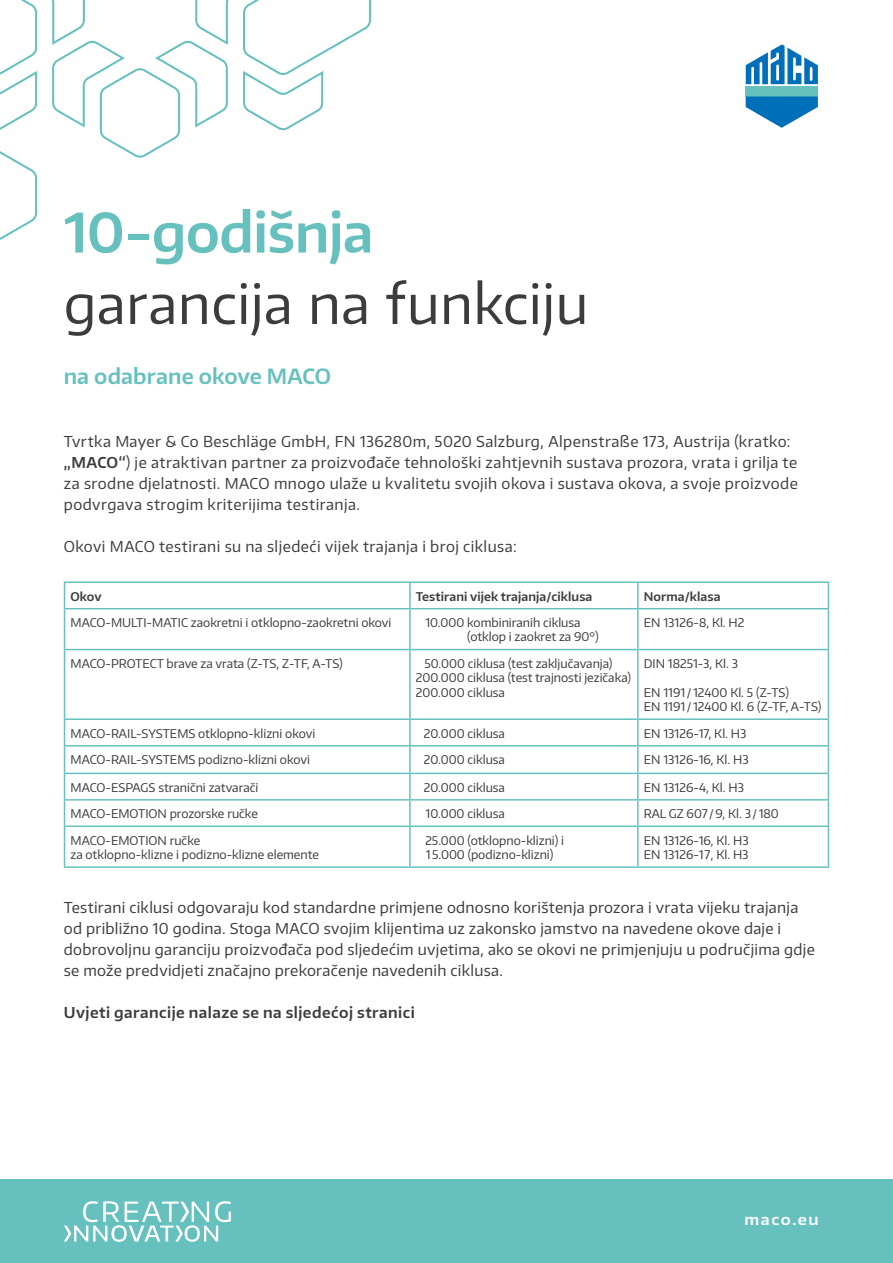
<style>
.page{position:relative;width:893px;height:1263px;background:#fff}
.page>*{position:absolute;margin:0;border:0;box-sizing:border-box;transform-origin:0 0}
.t1{font:54px "Encode Sans Normal";letter-spacing:.01em;color:#3c3c3b}
.t2{font:600 54px "Encode Sans Normal";letter-spacing:-.01em;color:#66c1be}
.t3{font:600 21px "Encode Sans Normal";letter-spacing:.005em;color:#66c1be}
.t4{font:15px/21px "Encode Sans Normal";letter-spacing:.025em;color:#3c3c3b}
.t5{font:600 15px "Encode Sans Normal";letter-spacing:.03em;color:#3c3c3b}
.t6{font:600 15px "Encode Sans Wide";letter-spacing:.105em;color:#fff}
.t7{font:12px/14.4px "Encode Sans Normal";color:#3c3c3b}
.t8{font:600 12px "Encode Sans Normal";letter-spacing:.01em;color:#3c3c3b}
.s1{font-weight:600}
</style>
<div class="page">
<svg style="left:745px;top:44px;width:73px;height:84px"></svg>
<div style="left:0;top:1179px;width:893px;height:84px;background:#66c1be"></div>
<svg style="left:64px;top:1201px;width:167px;height:41px"></svg>
<svg style="left:0;top:0;width:371px;height:240px"></svg>
<hr style="left:64px;top:581px;width:346px;height:2px;background:#66c1be">
<svg style="left:64px;top:583px;width:1px;height:25px"></svg>
<hr style="left:410px;top:581px;width:228px;height:2px;background:#66c1be">
<hr style="left:409px;top:583px;width:2px;height:25px;background:#66c1be">
<hr style="left:638px;top:581px;width:191px;height:2px;background:#66c1be">
<hr style="left:637px;top:583px;width:2px;height:25px;background:#66c1be">
<svg style="left:828px;top:583px;width:1px;height:25px"></svg>
<hr style="left:64px;top:608px;width:346px;height:1px;background:#66c1be">
<hr style="left:64px;top:609px;width:1px;height:40px;background:#66c1be">
<hr style="left:410px;top:608px;width:228px;height:1px;background:#66c1be">
<hr style="left:409px;top:609px;width:2px;height:40px;background:#66c1be">
<hr style="left:638px;top:608px;width:191px;height:1px;background:#66c1be">
<hr style="left:637px;top:609px;width:2px;height:40px;background:#66c1be">
<hr style="left:828px;top:609px;width:1px;height:40px;background:#66c1be">
<hr style="left:64px;top:649px;width:346px;height:1px;background:#66c1be">
<hr style="left:64px;top:650px;width:1px;height:68px;background:#66c1be">
<hr style="left:410px;top:649px;width:228px;height:1px;background:#66c1be">
<hr style="left:409px;top:650px;width:2px;height:68px;background:#66c1be">
<hr style="left:638px;top:649px;width:191px;height:1px;background:#66c1be">
<hr style="left:637px;top:650px;width:2px;height:68px;background:#66c1be">
<hr style="left:828px;top:650px;width:1px;height:68px;background:#66c1be">
<hr style="left:64px;top:718px;width:346px;height:2px;background:#66c1be">
<hr style="left:410px;top:718px;width:228px;height:2px;background:#66c1be">
<hr style="left:409px;top:720px;width:2px;height:25px;background:#66c1be">
<hr style="left:638px;top:718px;width:191px;height:2px;background:#66c1be">
<hr style="left:637px;top:720px;width:2px;height:25px;background:#66c1be">
<hr style="left:64px;top:745px;width:346px;height:1px;background:#66c1be">
<hr style="left:410px;top:745px;width:228px;height:1px;background:#66c1be">
<hr style="left:409px;top:746px;width:2px;height:27px;background:#66c1be">
<hr style="left:638px;top:745px;width:191px;height:1px;background:#66c1be">
<hr style="left:637px;top:746px;width:2px;height:27px;background:#66c1be">
<hr style="left:64px;top:773px;width:346px;height:1px;background:#66c1be">
<hr style="left:410px;top:773px;width:228px;height:1px;background:#66c1be">
<hr style="left:409px;top:774px;width:2px;height:25px;background:#66c1be">
<hr style="left:638px;top:773px;width:191px;height:1px;background:#66c1be">
<hr style="left:637px;top:774px;width:2px;height:25px;background:#66c1be">
<hr style="left:64px;top:799px;width:346px;height:1px;background:#66c1be">
<svg style="left:64px;top:720px;width:1px;height:105px"></svg>
<hr style="left:410px;top:799px;width:228px;height:1px;background:#66c1be">
<hr style="left:409px;top:800px;width:2px;height:25px;background:#66c1be">
<hr style="left:638px;top:799px;width:191px;height:1px;background:#66c1be">
<hr style="left:637px;top:800px;width:2px;height:25px;background:#66c1be">
<svg style="left:828px;top:720px;width:1px;height:105px"></svg>
<hr style="left:64px;top:825px;width:346px;height:2px;background:#66c1be">
<hr style="left:64px;top:827px;width:1px;height:39px;background:#66c1be">
<hr style="left:410px;top:825px;width:228px;height:2px;background:#66c1be">
<hr style="left:409px;top:827px;width:2px;height:39px;background:#66c1be">
<hr style="left:638px;top:825px;width:191px;height:2px;background:#66c1be">
<hr style="left:637px;top:827px;width:2px;height:39px;background:#66c1be">
<hr style="left:828px;top:827px;width:1px;height:39px;background:#66c1be">
<hr style="left:64px;top:866px;width:346px;height:2px;background:#66c1be">
<hr style="left:410px;top:866px;width:228px;height:2px;background:#66c1be">
<hr style="left:638px;top:866px;width:191px;height:2px;background:#66c1be">
<h1 class="t2" style="left:64px;top:197px;width:311px">10-godišnja</h1>
<h1 class="t1" style="left:64px;top:268px;width:526px">garancija na funkciju</h1>
<h2 class="t3" style="left:64px;top:362px;width:269px">na odabrane okove MACO</h2>
<p class="t4" style="left:64px;top:430px;width:736px">Tvrtka Mayer &amp; Co Beschläge GmbH, FN 136280m, 5020 Salzburg, Alpenstraße 173, Austrija (kratko: <span class="s1">„MACO“</span>) je atraktivan partner za proizvođače tehnološki zahtjevnih sustava prozora, vrata i grilja te za srodne djelatnosti. MACO mnogo ulaže u kvalitetu svojih okova i sustava okova, a svoje proizvode podvrgava strogim kriterijima testiranja.</p>
<p class="t4" style="left:64px;top:535px;width:454px">Okovi MACO testirani su na sljedeći vijek trajanja i broj ciklusa:</p>
<p class="t8" style="left:71px;top:588px;width:33px">Okov</p>
<p class="t8" style="left:416px;top:588px;width:178px">Testirani vijek trajanja/ciklusa</p>
<p class="t8" style="left:644px;top:588px;width:78px">Norma/klasa</p>
<p class="t7" style="left:71px;top:615px;width:322px">MACO-MULTI-MATIC zaokretni i otklopno-zaokretni okovi</p>
<p class="t7" style="left:467px;top:615px;width:133px;text-indent:-42px">10.000 kombiniranih ciklusa (otklop i zaokret za 90°)</p>
<p class="t7" style="left:644px;top:615px;width:102px">EN 13126-8, Kl. H2</p>
<p class="t7" style="left:71px;top:656px;width:274px">MACO-PROTECT brave za vrata (Z-TS, Z-TF, A-TS)</p>
<p class="t7" style="left:416px;top:656px;width:217px;text-indent:8px">50.000 ciklusa (test zaključavanja)<br>200.000 ciklusa (test trajnosti jezičaka)<br>200.000 ciklusa</p>
<p class="t7" style="left:644px;top:656px;width:96px">DIN 18251-3, Kl. 3</p>
<p class="t7" style="left:644px;top:685px;width:179px">EN 1191 / 12400 Kl. 5 (Z-TS)<br>EN 1191 / 12400 Kl. 6 (Z-TF, A-TS)</p>
<p class="t7" style="left:71px;top:725px;width:246px">MACO-RAIL-SYSTEMS otklopno-klizni okovi</p>
<p class="t7" style="left:424px;top:725px;width:83px">20.000 ciklusa</p>
<p class="t7" style="left:644px;top:725px;width:104px">EN 13126-17, Kl. H3</p>
<p class="t7" style="left:71px;top:752px;width:241px">MACO-RAIL-SYSTEMS podizno-klizni okovi</p>
<p class="t7" style="left:424px;top:752px;width:83px">20.000 ciklusa</p>
<p class="t7" style="left:644px;top:752px;width:106px">EN 13126-16, Kl. H3</p>
<p class="t7" style="left:71px;top:780px;width:189px">MACO-ESPAGS stranični zatvarači</p>
<p class="t7" style="left:424px;top:780px;width:83px">20.000 ciklusa</p>
<p class="t7" style="left:644px;top:780px;width:102px">EN 13126-4, Kl. H3</p>
<p class="t7" style="left:71px;top:806px;width:189px">MACO-EMOTION prozorske ručke</p>
<p class="t7" style="left:425px;top:806px;width:81px">10.000 ciklusa</p>
<p class="t7" style="left:644px;top:806px;width:137px">RAL GZ 607 /9, Kl. 3/ 180</p>
<p class="t7" style="left:71px;top:832px;width:250px">MACO-EMOTION ručke<br>za otklopno-klizne i podizno-klizne elemente</p>
<p class="t7" style="left:425px;top:832px;width:140px">25.000 (otklopno-klizni) i<br>1 5.000 (podizno-klizni)</p>
<p class="t7" style="left:644px;top:832px;width:106px">EN 13126-16, Kl. H3<br>EN 13126-17, Kl. H3</p>
<p class="t4" style="left:64px;top:897px;width:753px">Testirani ciklusi odgovaraju kod standardne primjene odnosno korištenja prozora i vrata vijeku trajanja od približno 10 godina. Stoga MACO svojim klijentima uz zakonsko jamstvo na navedene okove daje i dobrovoljnu garanciju proizvođača pod sljedećim uvjetima, ako se okovi ne primjenjuju u područjima gdje se može predvidjeti značajno prekoračenje navedenih ciklusa.</p>
<p class="t5" style="left:64px;top:1003px;width:352px">Uvjeti garancije nalaze se na sljedećoj stranici</p>
<p class="t6" style="left:744px;top:1210px;width:76px">maco.eu</p>
</div>
